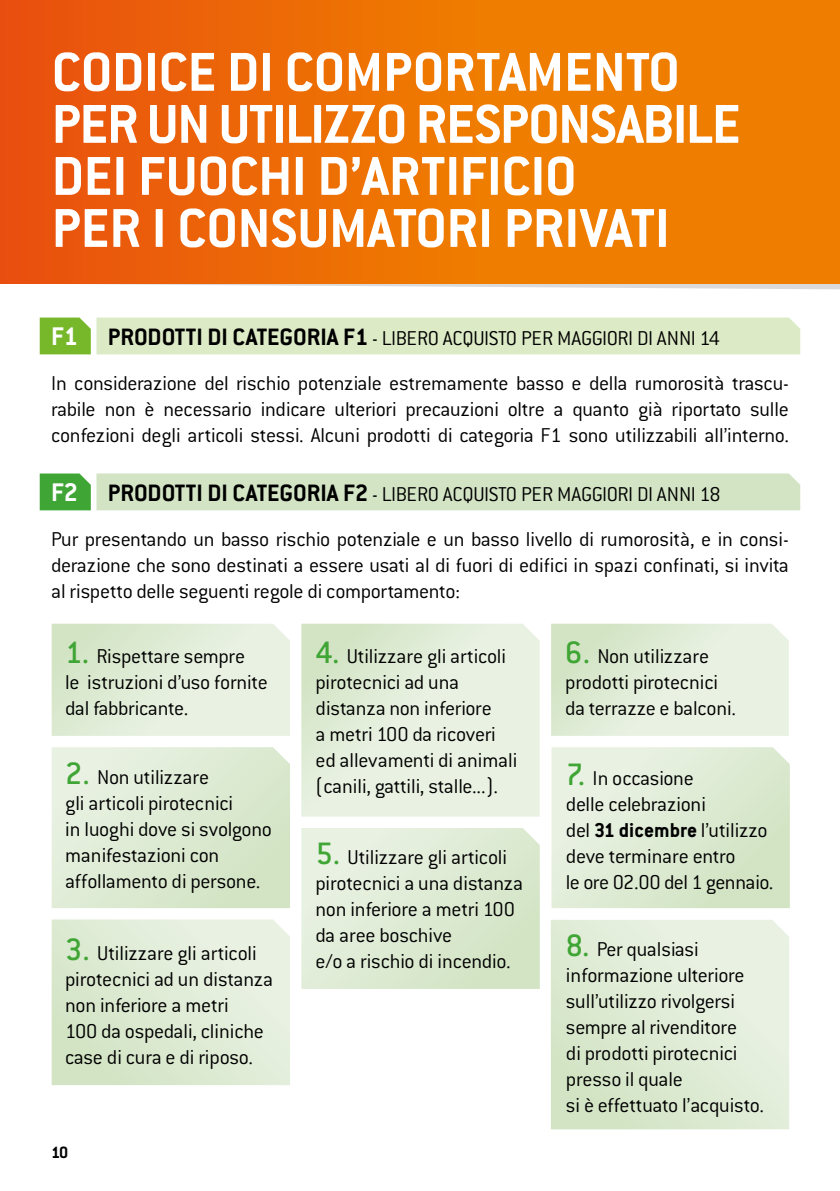
<style>
.page{position:relative;width:840px;height:1191px;background:#fff}
.page>*{position:absolute;margin:0;border:0;box-sizing:border-box;transform-origin:0 0}
.t1{font:700 60px/52px "Conduit ITC";letter-spacing:-.005em;color:#fff}
.t2{font:300 22px/26px "Conduit ITC";letter-spacing:-.01em;color:#000}
.t3{font:700 18px "Conduit ITC";color:#000}
.s1{font-weight:700;font-size:28px;color:#fff}
.s2{font-weight:700;font-size:26px}
.s3{font-weight:500;font-size:34px;color:#3fa535}
.s4{font-weight:700}
</style>
<div class="page">
<svg style="left:0;top:283px;width:839px;height:6px"></svg>
<div style="left:0;top:0;width:839px;height:283px;background:linear-gradient(to right,#ea570c,#f18800)"></div>
<svg style="left:52px;top:747px;width:238px;height:161px;background:#ddead3"></svg>
<svg style="left:551px;top:747px;width:238px;height:161px;background:#deebd4"></svg>
<svg style="left:52px;top:919px;width:238px;height:166px;background:#dfebd5"></svg>
<svg style="left:551px;top:920px;width:237px;height:209px;background:#dfecd6"></svg>
<svg style="left:40px;top:317px;width:759px;height:37px;background:#d6e7bc"></svg>
<svg style="left:40px;top:473px;width:759px;height:37px;background:#c9e0bc"></svg>
<svg style="left:52px;top:623px;width:238px;height:113px;background:#e2edd9"></svg>
<svg style="left:301px;top:623px;width:238px;height:193px;background:#e4efdc"></svg>
<svg style="left:301px;top:828px;width:238px;height:161px;background:#deebd4"></svg>
<svg style="left:551px;top:623px;width:237px;height:113px;background:#e2edd9"></svg>
<h1 class="t1" style="left:52px;top:45px;width:690px">CODICE DI COMPORTAMENTO<br>PER UN UTILIZZO RESPONSABILE<br>DEI FUOCHI D’ARTIFICIO<br>PER I CONSUMATORI PRIVATI</h1>
<p class="t2" style="left:51px;top:316px;width:739px;line-height:44.8px"><span class="s1">F1</span> <span class="s2">PRODOTTI DI CATEGORIA F1</span> - LIBERO ACQUISTO PER MAGGIORI DI ANNI 14<br>In considerazione del rischio potenziale estremamente basso e della rumorosità trascu-</p>
<p class="t2" style="left:51px;top:396px;width:739px">rabile non è necessario indicare ulteriori precauzioni oltre a quanto già riportato sulle confezioni degli articoli stessi. Alcuni prodotti di categoria F1 sono utilizzabili all’interno.</p>
<p class="t2" style="left:51px;top:472px;width:738px;line-height:44.8px"><span class="s1">F2</span> <span class="s2">PRODOTTI DI CATEGORIA F2</span> - LIBERO ACQUISTO PER MAGGIORI DI ANNI 18<br>Pur presentando un basso rischio potenziale e un basso livello di rumorosità, e in consi-</p>
<p class="t2" style="left:51px;top:552px;width:739px">derazione che sono destinati a essere usati al di fuori di edifici in spazi confinati, si invita al rispetto delle seguenti regole di comportamento:</p>
<p class="t2" style="left:65px;top:643px;width:204px"><span class="s3">1.</span> Rispettare sempre<br>le istruzioni d’uso fornite dal fabbricante.</p>
<p class="t2" style="left:565px;top:643px;width:172px"><span class="s3">6.</span> Non utilizzare prodotti pirotecnici da terrazze e balconi.</p>
<p class="t2" style="left:315px;top:643px;width:203px"><span class="s3">4.</span> Utilizzare gli articoli pirotecnici ad una distanza non inferiore<br>a metri 100 da ricoveri ed allevamenti di animali (canili, gattili, stalle...).</p>
<p class="t2" style="left:65px;top:764px;width:208px"><span class="s3">2.</span> Non utilizzare<br>gli articoli pirotecnici<br>in luoghi dove si svolgono manifestazioni con affollamento di persone.</p>
<p class="t2" style="left:565px;top:765px;width:209px"><span class="s3">7.</span> In occasione<br>delle celebrazioni<br>del <span class="s4">31 dicembre</span> l’utilizzo deve terminare entro<br>le ore 02.00 del 1 gennaio.</p>
<p class="t2" style="left:315px;top:844px;width:209px"><span class="s3">5.</span> Utilizzare gli articoli pirotecnici a una distanza non inferiore a metri 100 da aree boschive<br>e/o a rischio di incendio.</p>
<p class="t2" style="left:565px;top:936px;width:199px"><span class="s3">8.</span> Per qualsiasi informazione ulteriore sull’utilizzo rivolgersi sempre al rivenditore<br>di prodotti pirotecnici presso il quale<br>si è effettuato l’acquisto.</p>
<p class="t2" style="left:65px;top:940px;width:209px"><span class="s3">3.</span> Utilizzare gli articoli pirotecnici ad un distanza non inferiore a metri<br>100 da ospedali, cliniche case di cura e di riposo.</p>
<p class="t3" style="left:51px;top:1142px;width:19px">10</p>
</div>
